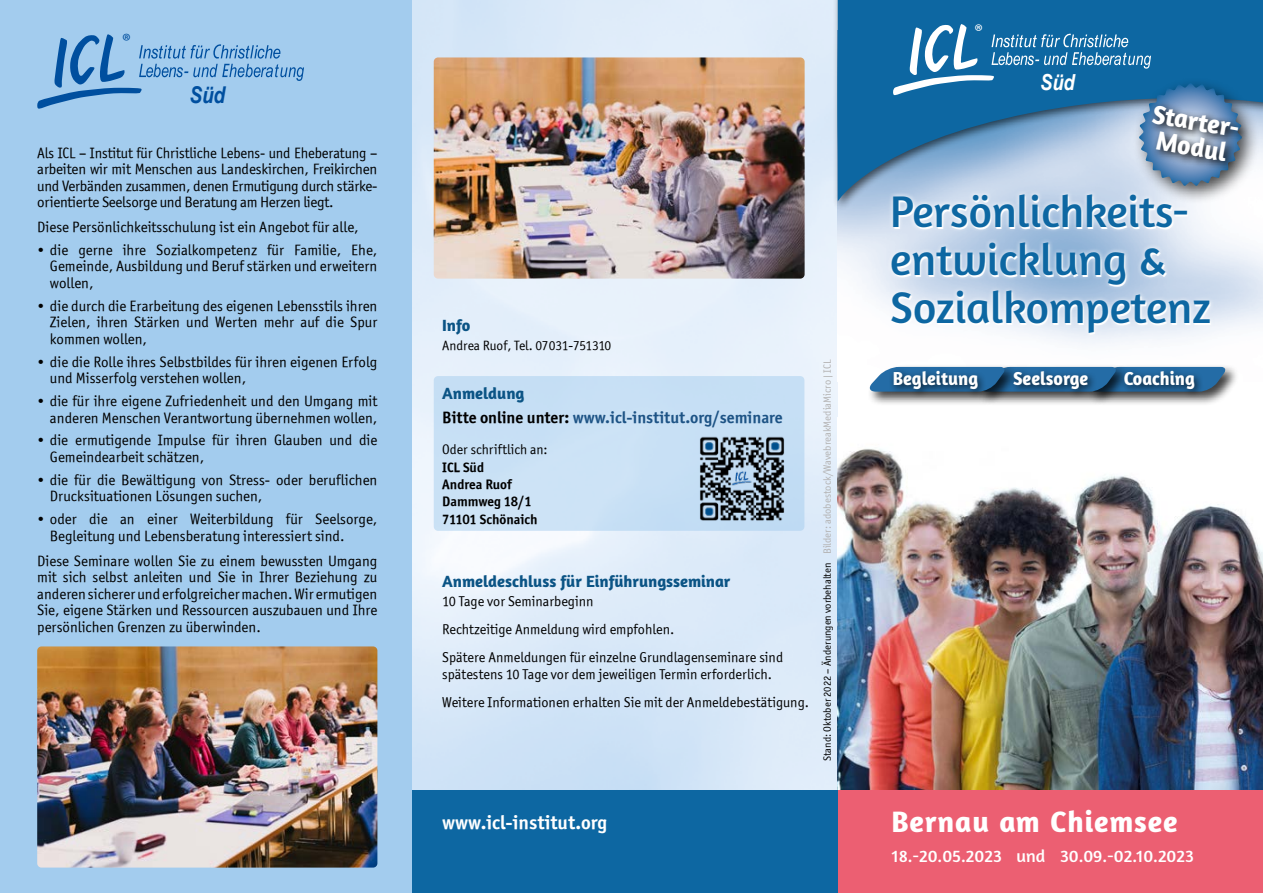
<style>
.page{position:relative;width:1263px;height:893px;background:#fff}
.page>*{position:absolute;margin:0;border:0;box-sizing:border-box;transform-origin:0 0}
.t1{font:45px/48px "Amaranth";color:#0d67a2}
.t2{font:700 30px "Amaranth";letter-spacing:.03em;color:#fff}
.t3{font:700 27px/25.5px "Amaranth";color:#fff;scale:.95 1}
.t4{font:italic 700 23.1px "Arial Narrow";color:#004f9f}
.t5{font:italic 700 22.05px "Arial Narrow";color:#fff}
.t6{font:20.85px "Myriad Pro";color:#004f9f}
.t7{font:19.95px "Myriad Pro";color:#fff}
.t8{font:19.5px "Officina Sans ITCTT Bold";color:#fff}
.t9{font:700 19.05px "Amaranth";color:#fff;scale:.95 1}
.t10{font:17.55px "Amaranth";color:#fff}
.t11{font:700 16.5px "Amaranth";color:#0b5485}
.t12{font:16.5px "Officina Sans ITCTT Bold";color:#1d5385}
.t13{font:15px/16.5px "Officina Sans ITCTT Book";color:#000;text-align:justify}
.t14{font:14.25px/27.8px "Officina Sans ITCTT Book";color:#000}
.t15{font:13.8px/17.4px "Officina Sans ITCTT Bold";color:#000}
.t16{font:13.8px "Officina Sans ITCTT Book";color:#000}
.t17{font:13.5px "Officina Sans ITCTT Book";letter-spacing:-.005em;color:#000}
.t18{font:10.5px "Officina Sans ITCTT Book";color:#b3b2b2}
.s1{color:#000}
</style>
<div class="page">
<img style="left:412px;top:0;width:426px;height:791px">
<div style="left:832px;top:0;width:431px;height:211px;background:#000;opacity:.6"></div>
<svg style="left:838px;top:0;width:425px;height:201px;background:#1c6fa6"></svg>
<svg style="left:887px;top:189px;width:328px;height:149px"></svg>
<img style="left:838px;top:448px;width:425px;height:343px">
<div style="left:838px;top:791px;width:425px;height:102px;background:#ec5f72"></div>
<div style="left:412px;top:791px;width:426px;height:102px;background:#0d67a2"></div>
<div style="left:1088px;top:364px;width:151px;height:42px;background:#000;opacity:.75"></div>
<div style="left:979px;top:364px;width:150px;height:42px;background:#000;opacity:.75"></div>
<div style="left:867px;top:364px;width:151px;height:42px;background:#000;opacity:.75"></div>
<svg style="left:868px;top:367px;width:358px;height:25px"></svg>
<div style="left:889px;top:366px;width:315px;height:33px;background:#000;opacity:.75"></div>
<div style="left:1132px;top:76px;width:129px;height:129px;background:#000;opacity:.7"></div>
<svg style="left:1242px;top:101px;width:7px;height:71px"></svg>
<div style="left:0;top:0;width:412px;height:893px;background:#a3ccee"></div>
<img style="left:434px;top:57px;width:371px;height:222px">
<div style="left:625px;top:0;width:19px;height:11px;background:#deebf9"></div>
<div style="left:434px;top:376px;width:370px;height:155px;background:#c7e0f5;border-radius:4px"></div>
<img style="left:699px;top:436px;width:86px;height:86px">
<img style="left:37px;top:646px;width:340px;height:222px">
<svg style="left:37px;top:34px;width:267px;height:75px"></svg>
<svg style="left:893px;top:24px;width:349px;height:162px;background:#538bb5"></svg>
<h3 class="t6" style="left:122px;top:28px;width:10px">®</h3>
<h3 class="t4" style="left:189px;top:77px;width:37px">Süd</h3>
<p class="t13" style="left:37px;top:144px;width:342px">Als ICL – Institut für Christliche Lebens- und Eheberatung – arbeiten wir mit Menschen aus Landeskirchen, Freikirchen und Verbänden zusammen, denen Ermutigung durch stärke&shy;orientierte Seelsorge und Beratung am Herzen liegt.</p>
<p class="t13" style="left:37px;top:219px;width:323px">Diese Persönlichkeitsschulung ist ein Angebot für alle,</p>
<p class="t13" style="left:50px;top:242px;width:329px;text-indent:-13px">• die gerne ihre Sozialkompetenz für Familie, Ehe, Gemeinde, Ausbildung und Beruf stärken und erweitern wollen,</p>
<p class="t13" style="left:50px;top:297px;width:329px;text-indent:-13px">• die durch die Erarbeitung des eigenen Lebensstils ihren Zielen, ihren Stärken und Werten mehr auf die Spur kommen wollen,</p>
<p class="t13" style="left:50px;top:353px;width:329px;text-indent:-13px">• die die Rolle ihres Selbstbildes für ihren eigenen Erfolg und Misserfolg verstehen wollen,</p>
<p class="t13" style="left:37px;top:393px;width:342px;text-align:right">• die für ihre eigene Zufriedenheit und den Umgang mit anderen Menschen Verantwortung übernehmen wollen,</p>
<p class="t13" style="left:50px;top:432px;width:329px;text-indent:-13px">• die ermutigende Impulse für ihren Glauben und die<br>Gemeindearbeit schätzen,</p>
<p class="t13" style="left:50px;top:471px;width:329px;text-indent:-13px">• die für die Bewältigung von Stress- oder beruflichen<br>Drucksituationen Lösungen suchen,</p>
<p class="t13" style="left:50px;top:511px;width:329px;text-indent:-13px">• oder die an einer Weiterbildung für Seelsorge,<br>Begleitung und Lebensberatung interessiert sind.</p>
<p class="t13" style="left:37px;top:552px;width:342px">Diese Seminare wollen Sie zu einem bewussten Umgang mit sich selbst anleiten und Sie in Ihrer Beziehung zu anderen sicherer und erfolgreicher machen. Wir ermutigen Sie, eigene Stärken und Ressourcen auszubauen und Ihre persönlichen Grenzen zu überwinden.</p>
<p class="t11" style="left:442px;top:315px;width:30px">Info</p>
<p class="t17" style="left:442px;top:337px;width:171px">Andrea Ruof, Tel. 07031-751310</p>
<p class="t11" style="left:442px;top:383px;width:84px">Anmeldung</p>
<p class="t12" style="left:442px;top:407px;width:342px"><span class="s1">Bitte online unter:</span> www.icl-institut.org/seminare</p>
<p class="t16" style="left:442px;top:441px;width:107px">Oder schriftlich an:</p>
<p class="t15" style="left:442px;top:458px;width:97px">ICL Süd<br>Andrea Ruof<br>Dammweg 18/1<br>71101 Schönaich</p>
<p class="t11" style="left:442px;top:571px;width:290px">Anmeldeschluss für Einführungsseminar</p>
<p class="t14" style="left:442px;top:587px;width:342px">10 Tage vor Seminarbeginn<br>Rechtzeitige Anmeldung wird empfohlen.<br>Spätere Anmeldungen für einzelne Grundlagenseminare sind</p>
<p class="t14" style="left:442px;top:660px;width:368px">spätestens 10 Tage vor dem jeweiligen Termin erforderlich.<br>Weitere Informationen erhalten Sie mit der Anmeldebestätigung.</p>
<p class="t18" style="left:821px;top:761px;width:403px;rotate:-90deg"><span class="s1">Stand: Oktober 2022 – Änderungen vorbehalten</span> Bilder: adobestock/WavebreakMediaMicro | ICL</p>
<h3 class="t8" style="left:442px;top:811px;width:167px">www.icl-institut.org</h3>
<h3 class="t7" style="left:974px;top:19px;width:10px">®</h3>
<h3 class="t5" style="left:1040px;top:65px;width:36px">Süd</h3>
<h3 class="t3" style="left:1155px;top:100px;width:98px;rotate:10deg">Starter-<br>Modul</h3>
<h1 class="t1" style="left:890px;top:187px;width:322px">Persönlichkeits&shy;entwicklung &amp;<br>Sozialkompetenz</h1>
<p class="t9" style="left:893px;top:366px;width:91px">Begleitung</p>
<p class="t9" style="left:1013px;top:366px;width:81px">Seelsorge</p>
<p class="t9" style="left:1124px;top:366px;width:76px">Coaching</p>
<h2 class="t2" style="left:891px;top:802px;width:288px">Bernau am Chiemsee</h2>
<p class="t10" style="left:892px;top:846px;width:303px">18.-20.05.2023 und 30.09.-02.10.2023</p>
</div>
